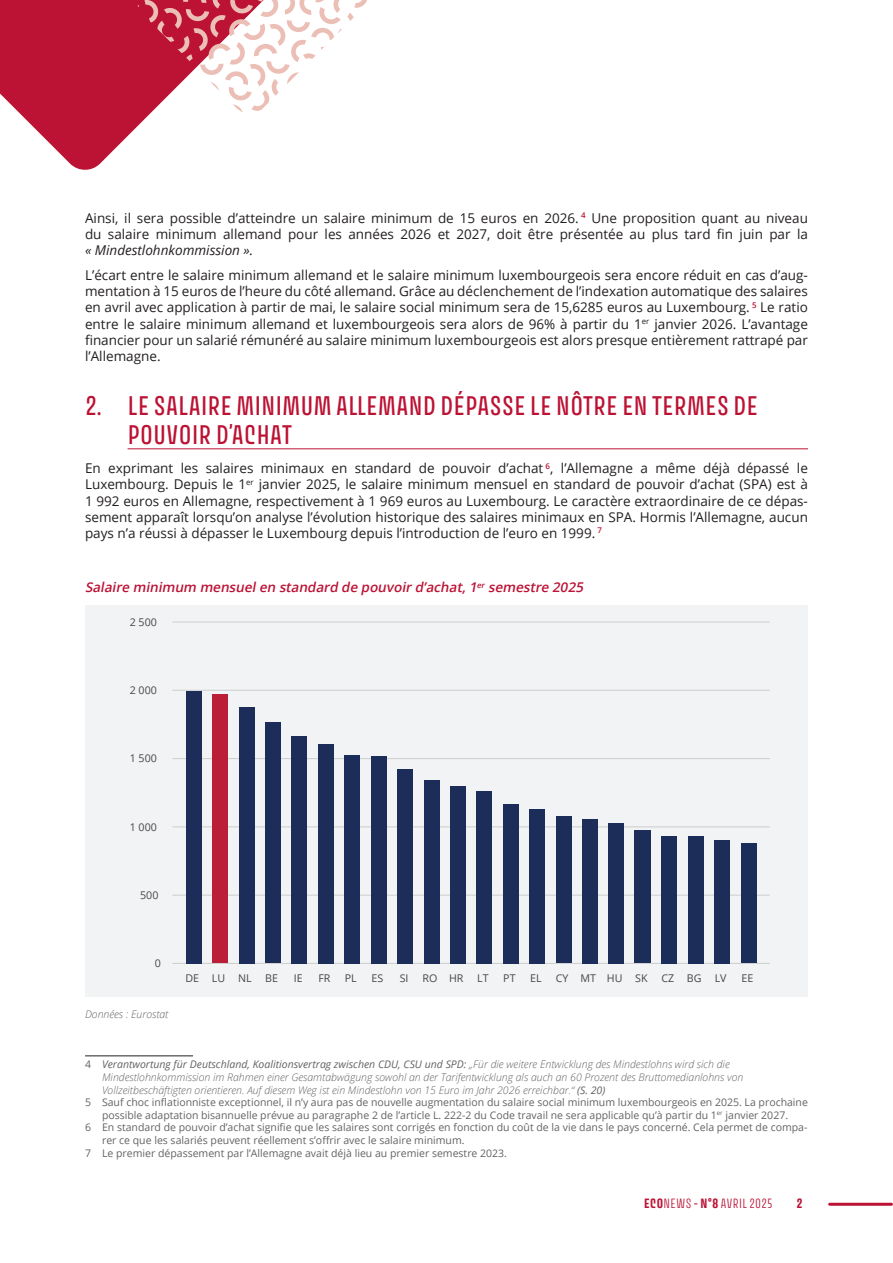
<style>
.page{position:relative;width:893px;height:1263px;background:#fff}
.page>*{position:absolute;margin:0;border:0;box-sizing:border-box;transform-origin:0 0}
.t1{font:24px/28.8px "Avory I Latn Me";letter-spacing:.02em;color:#bc1234}
.t2{font:13.5px/16.2px "Open Sans";color:#231f20;text-align:justify}
.t3{font:italic 600 13.5px "Open Sans";color:#bc1234}
.t4{font:italic 13.5px "Open Sans";color:#231f20}
.t5{font:300 12px "Avory I Latn";letter-spacing:.03em;color:#bc1234}
.t6{font:700 12px "Avory I Latn";color:#bc1234}
.t7{font:10.65px "Open Sans";color:#454749}
.t8{font:10.5px "Open Sans";color:#636366}
.t9{font:italic 300 10.5px "Open Sans";color:#636366}
.t10{font:italic 10.5px "Open Sans";color:#636366}
.s1{font-style:normal}
.s2{font-weight:300}
.s3{font-weight:400}
.s4{font-weight:700}
.s5{font-family:"Avory I Latn Me";font-weight:400}
</style>
<div class="page">
<svg style="left:0;top:0;width:149px;height:170px;fill:#bc1234"></svg>
<hr style="left:830px;top:1203px;width:61px;height:3px;background:#bc1234">
<svg style="left:135px;top:0;width:232px;height:115px"></svg>
<hr style="left:128px;top:448px;width:680px;height:1px;background:#bc1234">
<hr style="left:85px;top:1055px;width:108px;height:1px;background:#231f20">
<div style="left:85px;top:605px;width:723px;height:392px;background:#f2f3f4"></div>
<hr style="left:172px;top:894px;width:598px;height:2px;background:#cfd1d0">
<hr style="left:172px;top:826px;width:598px;height:1px;background:#cfd1d0">
<hr style="left:172px;top:758px;width:598px;height:1px;background:#cfd1d0">
<hr style="left:172px;top:690px;width:598px;height:1px;background:#cfd1d0">
<hr style="left:172px;top:621px;width:598px;height:1px;background:#cfd1d0">
<hr style="left:172px;top:963px;width:598px;height:1px;background:#cfd1d0">
<div style="left:212px;top:694px;width:16px;height:269px;background:#bb1f38"></div>
<div style="left:186px;top:691px;width:16px;height:272px;background:#1c2d5a"></div>
<div style="left:239px;top:707px;width:16px;height:256px;background:#1c2d5a"></div>
<div style="left:265px;top:722px;width:16px;height:241px;background:#1c2d5a"></div>
<div style="left:291px;top:736px;width:16px;height:227px;background:#1c2d5a"></div>
<div style="left:318px;top:744px;width:16px;height:219px;background:#1c2d5a"></div>
<div style="left:344px;top:755px;width:16px;height:208px;background:#1c2d5a"></div>
<div style="left:371px;top:756px;width:16px;height:207px;background:#1c2d5a"></div>
<div style="left:397px;top:768px;width:16px;height:195px;background:#1c2d5a"></div>
<div style="left:424px;top:780px;width:15px;height:183px;background:#1c2d5a"></div>
<div style="left:450px;top:786px;width:16px;height:177px;background:#1c2d5a"></div>
<div style="left:476px;top:791px;width:16px;height:172px;background:#1c2d5a"></div>
<div style="left:503px;top:804px;width:16px;height:159px;background:#1c2d5a"></div>
<div style="left:529px;top:809px;width:16px;height:154px;background:#1c2d5a"></div>
<div style="left:556px;top:816px;width:16px;height:147px;background:#1c2d5a"></div>
<div style="left:582px;top:819px;width:16px;height:144px;background:#1c2d5a"></div>
<div style="left:608px;top:823px;width:16px;height:140px;background:#1c2d5a"></div>
<div style="left:635px;top:830px;width:16px;height:133px;background:#1c2d5a"></div>
<div style="left:661px;top:836px;width:16px;height:127px;background:#1c2d5a"></div>
<div style="left:688px;top:836px;width:16px;height:127px;background:#1c2d5a"></div>
<div style="left:714px;top:840px;width:16px;height:123px;background:#1c2d5a"></div>
<div style="left:741px;top:843px;width:15px;height:120px;background:#1c2d5a"></div>
<p class="t2" style="left:85px;top:210px;width:724px">Ainsi, il sera possible d’atteindre un salaire minimum de 15 euros en 2026. <sup>4</sup> Une proposition quant au niveau du salaire minimum allemand pour les années 2026 et 2027, doit être présentée au plus tard fin juin par la</p>
<p class="t4" style="left:85px;top:241px;width:170px">« Mindestlohnkommission ».</p>
<p class="t2" style="left:85px;top:267px;width:724px">L’écart entre le salaire minimum allemand et le salaire minimum luxembourgeois sera encore réduit en cas d’aug&shy;mentation à 15 euros de l’heure du côté allemand. Grâce au déclenchement de l’indexation automatique des salaires en avril avec application à partir de mai, le salaire social minimum sera de 15,6285 euros au Luxembourg. <sup>5</sup> Le ratio entre le salaire minimum allemand et luxembourgeois sera alors de 96% à partir du 1<sup>er</sup> janvier 2026. L’avantage financier pour un salarié rémunéré au salaire minimum luxembourgeois est alors presque entièrement rattrapé par l’Allemagne.</p>
<h1 class="t1" style="left:128px;top:392px;width:632px;text-indent:-43px">2. LE SALAIRE MINIMUM ALLEMAND DÉPASSE LE NÔTRE EN TERMES DE<br>POUVOIR D’ACHAT</h1>
<p class="t2" style="left:85px;top:460px;width:724px">En exprimant les salaires minimaux en standard de pouvoir d’achat <sup>6</sup>, l’Allemagne a même déjà dépassé le Luxembourg. Depuis le 1<sup>er</sup> janvier 2025, le salaire minimum mensuel en standard de pouvoir d’achat (SPA) est à 1 992 euros en Allemagne, respectivement à 1 969 euros au Luxembourg. Le caractère extraordinaire de ce dépas&shy;sement apparaît lorsqu’on analyse l’évolution historique des salaires minimaux en SPA. Hormis l’Allemagne, aucun pays n’a réussi à dépasser le Luxembourg depuis l’introduction de l’euro en 1999. <sup>7</sup></p>
<p class="t3" style="left:85px;top:578px;width:503px">Salaire minimum mensuelen standard de pouvoird’achat,1<sup>er</sup> semestre 2025</p>
<p class="t7" style="left:130px;top:614px;width:29px">2 500</p>
<p class="t7" style="left:130px;top:683px;width:29px">2 000</p>
<p class="t7" style="left:130px;top:751px;width:29px">1 500</p>
<p class="t7" style="left:130px;top:819px;width:29px">1 000</p>
<p class="t7" style="left:140px;top:888px;width:20px">500</p>
<p class="t7" style="left:155px;top:956px;width:8px">0</p>
<p class="t9" style="left:85px;top:1007px;width:85px">Données : Eurostat</p>
<p class="t7" style="left:186px;top:971px;width:68px">DE LU NL</p>
<p class="t7" style="left:265px;top:971px;width:14px">BE</p>
<p class="t7" style="left:294px;top:971px;width:10px">IE</p>
<p class="t7" style="left:318px;top:971px;width:14px">FR</p>
<p class="t7" style="left:345px;top:971px;width:13px">PL</p>
<p class="t7" style="left:372px;top:971px;width:13px">ES</p>
<p class="t7" style="left:400px;top:971px;width:10px">SI</p>
<p class="t7" style="left:422px;top:971px;width:43px">RO HR</p>
<p class="t7" style="left:477px;top:971px;width:13px">LT</p>
<p class="t7" style="left:503px;top:971px;width:14px">PT</p>
<p class="t7" style="left:530px;top:971px;width:13px">EL</p>
<p class="t7" style="left:556px;top:971px;width:93px">CY MT HU SK</p>
<p class="t7" style="left:662px;top:971px;width:67px">CZ BG LV</p>
<p class="t7" style="left:741px;top:971px;width:13px">EE</p>
<p class="t10" style="left:85px;top:1057px;width:646px"><span class="s1">4</span> Verantwortung für Deutschland, Koalitionsvertrag zwischen CDU, CSU und SPD: <span class="s2">„Für die weitere Entwicklung des Mindestlohns wird sich die</span></p>
<p class="t9" style="left:102px;top:1070px;width:643px">Mindestlohnkommission im Rahmen einer Gesamtabwägung sowohl an der Tarifentwicklung als auch an 60 Prozent des Bruttomedianlohns von</p>
<p class="t9" style="left:102px;top:1082px;width:505px">Vollzeitbeschäftigten orientieren. Auf diesem Weg ist ein Mindestlohn von 15 Euro im Jahr 2026 erreichbar.“ <span class="s3">(S. 20)</span></p>
<p class="t8" style="left:85px;top:1095px;width:724px">5 Sauf choc inflationniste exceptionnel, il n’y aura pas de nouvelle augmentation du salaire social minimum luxembourgeois en 2025. La prochaine</p>
<p class="t8" style="left:102px;top:1108px;width:688px">possible adaptation bisannuelle prévue au paragraphe 2 de l’article L. 222-2 du Code travail ne sera applicable qu’à partir du 1<sup>er</sup> janvier 2027.</p>
<p class="t8" style="left:85px;top:1120px;width:724px">6 En standard de pouvoir d’achat signifie que les salaires sont corrigés en fonction du coût de la vie dans le pays concerné. Cela permet de compa-</p>
<p class="t8" style="left:102px;top:1133px;width:364px">rer ce que les salariés peuvent réellement s’offrir avec le salaire minimum.</p>
<p class="t8" style="left:85px;top:1146px;width:423px">7 Le premier dépassement par l’Allemagne avait déjà lieu au premier semestre 2023.</p>
<p class="t5" style="left:644px;top:1195px;width:130px"><span class="s4">ECO</span>NEWS <span class="s5">-</span> <span class="s4">N°8</span> AVRIL 2025</p>
<p class="t6" style="left:796px;top:1195px;width:8px">2</p>
</div>
